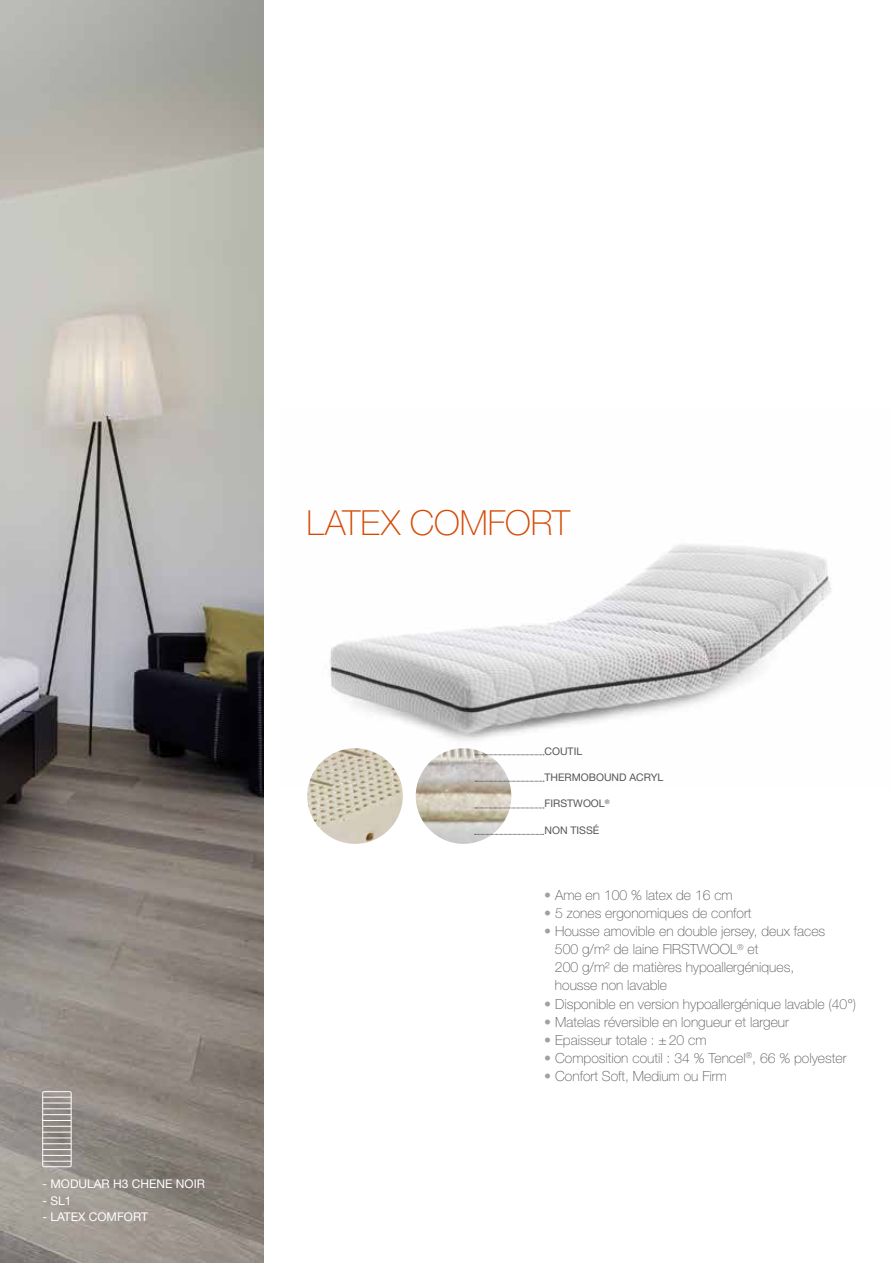
<style>
.page{position:relative;width:893px;height:1263px;background:#fff}
.page>*{position:absolute;margin:0;border:0;box-sizing:border-box;transform-origin:0 0}
.t1{font:100 34.65px "Helvetica Neue LT Std";color:#d54903}
.t2{font:100 13.95px/18.1px "Helvetica Neue LT Std";color:#565655}
.t3{font:12px "Helvetica Neue LT Std";color:#fff}
.t4{font:10.5px "Helvetica Neue LT Std";color:#565655}
.s1{color:#a0a1a1}
</style>
<div class="page">
<img style="left:309px;top:544px;width:523px;height:244px">
<img style="left:0;top:0;width:264px;height:1263px">
<div style="left:42px;top:1091px;width:30px;height:76px;border:1px solid #fff;border-radius:2px"></div>
<svg style="left:43px;top:1097px;width:28px;height:65px;background:#a29e9a"></svg>
<img style="left:416px;top:748px;width:95px;height:96px;border-radius:48px">
<img style="left:307px;top:748px;width:96px;height:96px;border-radius:48px">
<svg style="left:475px;top:808px;width:69px;height:1px"></svg>
<svg style="left:475px;top:834px;width:69px;height:1px"></svg>
<svg style="left:475px;top:754px;width:69px;height:1px"></svg>
<svg style="left:475px;top:781px;width:69px;height:1px"></svg>
<p class="t3" style="left:43px;top:1177px;width:164px">- MODULAR H3 CHENE NOIR</p>
<p class="t3" style="left:43px;top:1193px;width:31px">- SL1</p>
<p class="t3" style="left:43px;top:1210px;width:107px">- LATEX COMFORT</p>
<h1 class="t1" style="left:306px;top:502px;width:265px">LATEX COMFORT</h1>
<p class="t4" style="left:544px;top:745px;width:39px">COUTIL</p>
<p class="t4" style="left:544px;top:771px;width:120px">THERMOBOUND ACRYL</p>
<p class="t4" style="left:544px;top:797px;width:67px">FIRSTWOOL<sup>®</sup></p>
<p class="t4" style="left:544px;top:824px;width:56px">NON TISSÉ</p>
<p class="t2" style="left:544px;top:886px;width:190px"><span class="s1">•</span> Ame en 100 % latex de 16 cm</p>
<p class="t2" style="left:544px;top:904px;width:209px"><span class="s1">•</span> 5 zones ergonomiques de confort</p>
<p class="t2" style="left:555px;top:922px;width:272px;text-indent:-11px"><span class="s1">•</span> Housse amovible en double jersey, deux faces 500 g/m² de laine FIRSTWOOL<sup>®</sup> et<br>200 g/m² de matières hypoallergéniques, housse non lavable</p>
<p class="t2" style="left:544px;top:994px;width:314px"><span class="s1">•</span> Disponible en version hypoallergénique lavable (40°)</p>
<p class="t2" style="left:544px;top:1013px;width:246px"><span class="s1">•</span> Matelas réversible en longueur et largeur</p>
<p class="t2" style="left:544px;top:1031px;width:164px"><span class="s1">•</span> Epaisseur totale : ±20 cm</p>
<p class="t2" style="left:544px;top:1049px;width:304px"><span class="s1">•</span> Composition coutil : 34 % Tencel<sup>®</sup>, 66 % polyester</p>
<p class="t2" style="left:544px;top:1067px;width:184px"><span class="s1">•</span> Confort Soft, Medium ou Firm</p>
</div>
